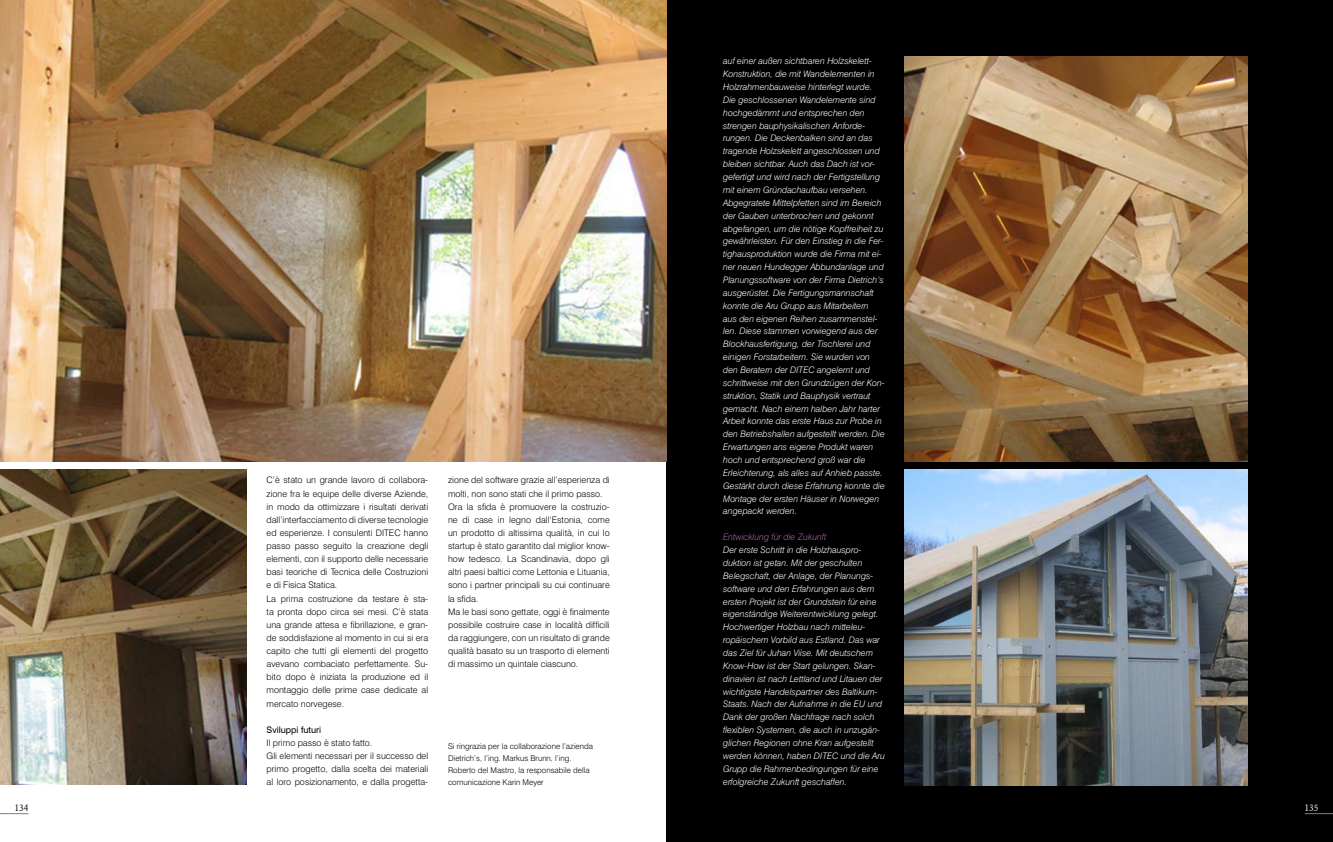
<style>
.page{position:relative;width:1333px;height:842px;background:#fff}
.page>*{position:absolute;margin:0;border:0;box-sizing:border-box;transform-origin:0 0}
.t1{font:10px "Garamond";color:#000}
.t2{font:10px "Garamond";color:#fff}
.t3{font:italic 300 9px/12.9px "Swiss 721 BT";color:#fff}
.t4{font:300 9px/13.1px "Swiss 721 BT";color:#000}
.t5{font:italic 300 9px "Swiss 721 BT";color:#a664a1}
.t6{font:9px "Swiss 721 BT";color:#000}
.t7{font:300 8px/12.1px "Swiss 721 BT";color:#000}
</style>
<div class="page">
<svg style="left:0;top:813px;width:28px;height:1px"></svg>
<div style="left:666px;top:0;width:666px;height:842px;background:#000"></div>
<svg style="left:1304px;top:813px;width:28px;height:1px"></svg>
<img style="left:0;top:0;width:666px;height:461px">
<img style="left:0;top:470px;width:247px;height:314px">
<img style="left:904px;top:57px;width:343px;height:404px">
<img style="left:904px;top:470px;width:343px;height:315px">
<p class="t4" style="left:266px;top:474px;width:163px">C’è stato un grande lavoro di collabora&shy;zione fra le equipe delle diverse Aziende, in modo da ottimizzare i risultati derivati dall’interfacciamento di diverse tecnologie ed esperienze. I consulenti DITEC hanno passo passo seguito la creazione degli elementi, con il supporto delle necessarie basi teoriche di Tecnica delle Costruzioni e di Fisica Statica.<br>La prima costruzione da testare è sta&shy;ta pronta dopo circa sei mesi. C’è stata una grande attesa e fibrillazione, e gran&shy;de soddisfazione al momento in cui si era capito che tutti gli elementi del progetto avevano combaciato perfettamente. Su&shy;bito dopo è iniziata la produzione ed il montaggio delle prime case dedicate al mercato norvegese.</p>
<p class="t6" style="left:266px;top:724px;width:56px">Sviluppi futuri</p>
<p class="t4" style="left:266px;top:736px;width:163px">Il primo passo è stato fatto.<br>Gli elementi necessari per il successo del primo progetto, dalla scelta dei materiali al loro posizionamento, e dalla progetta-</p>
<p class="t4" style="left:448px;top:474px;width:163px">zione del software grazie all’esperienza di molti, non sono stati che il primo passo.<br>Ora la sfida è promuovere la costruzio&shy;ne di case in legno dall’Estonia, come un prodotto di altissima qualità, in cui lo startup è stato garantito dal miglior know&shy;how tedesco. La Scandinavia, dopo gli altri paesi baltici come Lettonia e Lituania, sono i partner principali su cui continuare la sfida.<br>Ma le basi sono gettate, oggi è finalmente possibile costruire case in località difficili da raggiungere, con un risultato di grande qualità basato su un trasporto di elementi di massimo un quintale ciascuno.</p>
<p class="t7" style="left:448px;top:740px;width:146px">Si ringrazia per la collaborazione l’azienda Dietrich’s, l’ing. Markus Brunn, l’ing.<br>Roberto del Mastro, la responsabile della comunicazione Karin Meyer</p>
<p class="t3" style="left:723px;top:55px;width:163px">auf einer außen sichtbaren Holzskelett-Konstruktion, die mit Wandelementen in Holzrahmenbauweise hinterlegt wurde.<br>Die geschlossenen Wandelemente sind hochgedämmt und entsprechen den strengen bauphysikalischen Anforde&shy;rungen. Die Deckenbalken sind an das tragende Holzskelett angeschlossen und bleiben sichtbar. Auch das Dach ist vor&shy;gefertigt und wird nach der Fertigstellung mit einem Gründachaufbau versehen.<br>Abgegratete Mittelpfetten sind im Bereich der Gauben unterbrochen und gekonnt abgefangen, um die nötige Kopffreiheit zu gewährleisten. Für den Einstieg in die Fer&shy;tighausproduktion wurde die Firma mit ei&shy;ner neuen Hundegger Abbundanlage und Planungssoftware von der Firma Dietrich’s ausgerüstet. Die Fertigungsmannschaft konnte die Aru Grupp aus Mitarbeitern<br>aus den eigenen Reihen zusammenstel&shy;len. Diese stammen vorwiegend aus der Blockhausfertigung, der Tischlerei und einigen Forstarbeitern. Sie wurden von den Beratern der DITEC angelernt und schrittweise mit den Grundzügen der Kon&shy;struktion, Statik und Bauphysik vertraut gemacht. Nach einem halben Jahr harter Arbeit konnte das erste Haus zur Probe in den Betriebshallen aufgestellt werden. Die Erwartungen ans eigene Produkt waren hoch und entsprechend groß war die Erleichterung, als alles auf Anhieb passte.<br>Gestärkt durch diese Erfahrung konnte die Montage der ersten Häuser in Norwegen angepackt werden.</p>
<p class="t5" style="left:723px;top:531px;width:105px">Entwicklung für die Zukunft</p>
<p class="t3" style="left:723px;top:543px;width:163px">Der erste Schritt in die Holzhauspro&shy;duktion ist getan. Mit der geschulten Belegschaft, der Anlage, der Planungs&shy;software und den Erfahrungen aus dem ersten Projekt ist der Grundstein für eine eigenständige Weiterentwicklung gelegt.<br>Hochwertiger Holzbau nach mitteleu&shy;ropäischem Vorbild aus Estland. Das war das Ziel für Juhan Viise. Mit deutschem Know-How ist der Start gelungen. Skan&shy;dinavien ist nach Lettland und Litauen der wichtigste Handelspartner des Baltikum-Staats. Nach der Aufnahme in die EU und Dank der großen Nachfrage nach solch flexiblen Systemen, die auch in unzugän&shy;glichen Regionen ohne Kran aufgestellt werden können, haben DITEC und die Aru Grupp die Rahmenbedingungen für eine erfolgreiche Zukunft geschaffen.</p>
<p class="t1" style="left:14px;top:802px;width:16px">134</p>
<p class="t2" style="left:1304px;top:802px;width:16px">135</p>
</div>
